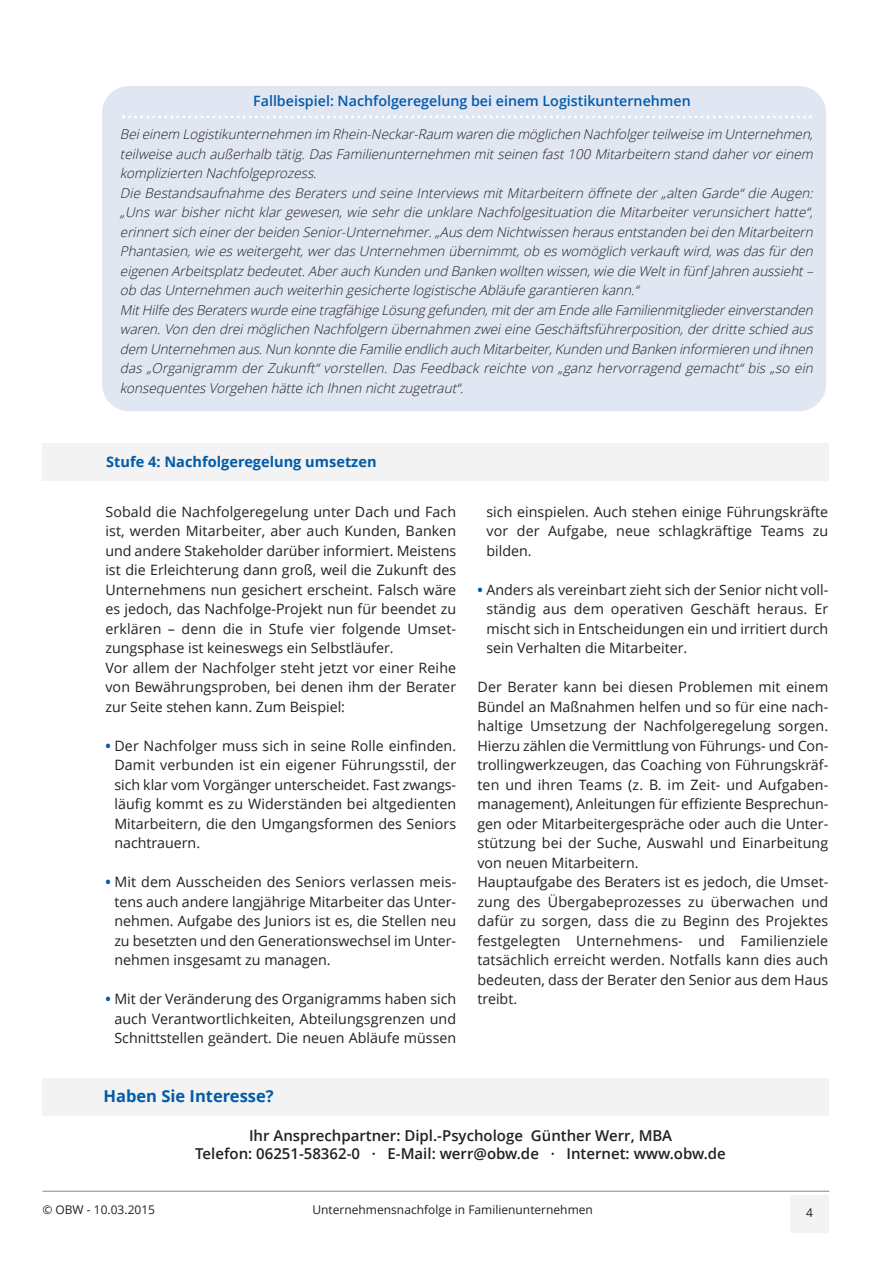
<style>
.page{position:relative;width:893px;height:1263px;background:#fff}
.page>*{position:absolute;margin:0;border:0;box-sizing:border-box;transform-origin:0 0}
.t1{font:700 16.5px "Open Sans";color:#015aaa}
.t2{font:600 15px/18.1px "Open Sans";color:#231f20;text-align:center}
.t3{font:700 14.55px "Open Sans";color:#015aaa}
.t4{font:14.25px/19.5px "Open Sans";color:#231f20;text-align:justify}
.t5{font:600 14.25px "Open Sans";color:#015aaa}
.t6{font:italic 300 13.5px/19.5px "Open Sans";color:#231f20}
.t7{font:12px "Open Sans";color:#231f20}
.s1{font-weight:700;color:#015aaa}
</style>
<div class="page">
<hr style="left:43px;top:1191px;width:786px;height:1px;background:#939598">
<div style="left:790px;top:1195px;width:38px;height:37px;background:#f2f3f2"></div>
<div style="left:43px;top:1078px;width:786px;height:37px;background:#f2f3f2"></div>
<div style="left:102px;top:86px;width:724px;height:325px;background:#e1e6f3;border-radius:27px"></div>
<svg style="left:122px;top:115px;width:690px;height:3px"></svg>
<div style="left:43px;top:443px;width:786px;height:37px;background:#f2f3f2"></div>
<p class="t5" style="left:253px;top:91px;width:439px">Fallbeispiel: Nachfolgeregelung bei einem Logistikunternehmen</p>
<p class="t6" style="left:120px;top:124px;width:697px">Bei einem Logistikunternehmen im Rhein-Neckar-Raum waren die möglichen Nachfolger teilweise im Unternehmen, teilweise auch außerhalb tätig. Das Familienunternehmen mit seinen fast 100 Mitarbeitern stand daher vor einem komplizierten Nachfolgeprozess.<br>Die Bestandsaufnahme des Beraters und seine Interviews mit Mitarbeitern öffnete der „alten Garde“ die Augen: „Uns war bisher nicht klar gewesen, wie sehr die unklare Nachfolgesituation die Mitarbeiter verunsichert hatte“, erinnert sich einer der beiden Senior-Unternehmer. „Aus dem Nichtwissen heraus entstanden bei den Mitarbeitern Phantasien, wie es weitergeht, wer das Unternehmen übernimmt, ob es womöglich verkauft wird, was das für den eigenen Arbeitsplatz bedeutet. Aber auch Kunden und Banken wollten wissen, wie die Welt in fünf Jahren aussieht – ob das Unternehmen auch weiterhin gesicherte logistische Abläufe garantieren kann.“<br>Mit Hilfe des Beraters wurde eine tragfähige Lösung gefunden, mit der am Ende alle Familienmitglieder einverstanden waren. Von den drei möglichen Nachfolgern übernahmen zwei eine Geschäftsführerposition, der dritte schied aus dem Unternehmen aus. Nun konnte die Familie endlich auch Mitarbeiter, Kunden und Banken informieren und ihnen das „Organigramm der Zukunft“ vorstellen. Das Feedback reichte von „ganz hervorragend gemacht“ bis „so ein konsequentes Vorgehen hätte ich Ihnen nicht zugetraut“.</p>
<p class="t3" style="left:106px;top:451px;width:272px">Stufe 4: Nachfolgeregelung umsetzen</p>
<p class="t4" style="left:105px;top:501px;width:352px;text-align:left">Sobald die Nachfolgeregelung unter Dach und Fach ist, werden Mitarbeiter, aber auch Kunden, Banken und andere Stakeholder darüber informiert. Meistens ist die Erleichterung dann groß, weil die Zukunft des Unternehmens nun gesichert erscheint. Falsch wäre es jedoch, das Nachfolge-Projekt nun für beendet zu erklären – denn die in Stufe vier folgende Umset&shy;zungsphase ist keineswegs ein Selbstläufer.<br>Vor allem der Nachfolger steht jetzt vor einer Reihe von Bewährungsproben, bei denen ihm der Berater zur Seite stehen kann. Zum Beispiel:</p>
<p class="t4" style="left:114px;top:735px;width:343px;text-indent:-9px"><span class="s1">•</span> Der Nachfolger muss sich in seine Rolle einfinden.<br>Damit verbunden ist ein eigener Führungsstil, der sich klar vom Vorgänger unterscheidet. Fast zwangs&shy;läufig kommt es zu Widerständen bei altgedienten Mitarbeitern, die den Umgangsformen des Seniors nachtrauern.</p>
<p class="t4" style="left:114px;top:872px;width:343px;text-indent:-9px"><span class="s1">•</span> Mit dem Ausscheiden des Seniors verlassen meis&shy;tens auch andere langjährige Mitarbeiter das Unter&shy;nehmen. Aufgabe des Juniors ist es, die Stellen neu zu besetzten und den Generationswechsel im Unter&shy;nehmen insgesamt zu managen.</p>
<p class="t4" style="left:114px;top:989px;width:343px;text-indent:-9px"><span class="s1">•</span> Mit der Veränderung des Organigramms haben sich auch Verantwortlichkeiten, Abteilungsgrenzen und Schnittstellen geändert. Die neuen Abläufe müssen</p>
<p class="t4" style="left:486px;top:501px;width:343px">sich einspielen. Auch stehen einige Führungskräfte vor der Aufgabe, neue schlagkräftige Teams zu bilden.</p>
<p class="t4" style="left:486px;top:579px;width:343px;text-indent:-9px"><span class="s1">•</span> Anders als vereinbart zieht sich der Senior nicht voll&shy;ständig aus dem operativen Geschäft heraus. Er mischt sich in Entscheidungen ein und irritiert durch sein Verhalten die Mitarbeiter.</p>
<p class="t4" style="left:477px;top:677px;width:352px;text-align:left">Der Berater kann bei diesen Problemen mit einem Bündel an Maßnahmen helfen und so für eine nach&shy;haltige Umsetzung der Nachfolgeregelung sorgen.<br>Hierzu zählen die Vermittlung von Führungs- und Con&shy;trollingwerkzeugen, das Coaching von Führungskräf&shy;ten und ihren Teams (z. B. im Zeit- und Aufgaben&shy;management), Anleitungen für effiziente Besprechun&shy;gen oder Mitarbeitergespräche oder auch die Unter&shy;stützung bei der Suche, Auswahl und Einarbeitung von neuen Mitarbeitern.<br>Hauptaufgabe des Beraters ist es jedoch, die Umset&shy;zung des Übergabeprozesses zu überwachen und dafür zu sorgen, dass die zu Beginn des Projektes festgelegten Unternehmens- und Familienziele tatsächlich erreicht werden. Notfalls kann dies auch bedeuten, dass der Berater den Senior aus dem Haus treibt.</p>
<p class="t1" style="left:103px;top:1085px;width:172px">Haben Sie Interesse?</p>
<p class="t2" style="left:195px;top:1126px;width:532px">Ihr Ansprechpartner: Dipl.-Psychologe Günther Werr, MBA<br>Telefon: 06251-58362-0 · E-Mail: werr@obw.de · Internet: www.obw.de</p>
<p class="t7" style="left:43px;top:1201px;width:114px">© OBW - 10.03.2015</p>
<p class="t7" style="left:313px;top:1201px;width:282px">Unternehmensnachfolge in Familienunternehmen</p>
<p class="t7" style="left:806px;top:1204px;width:8px">4</p>
</div>
